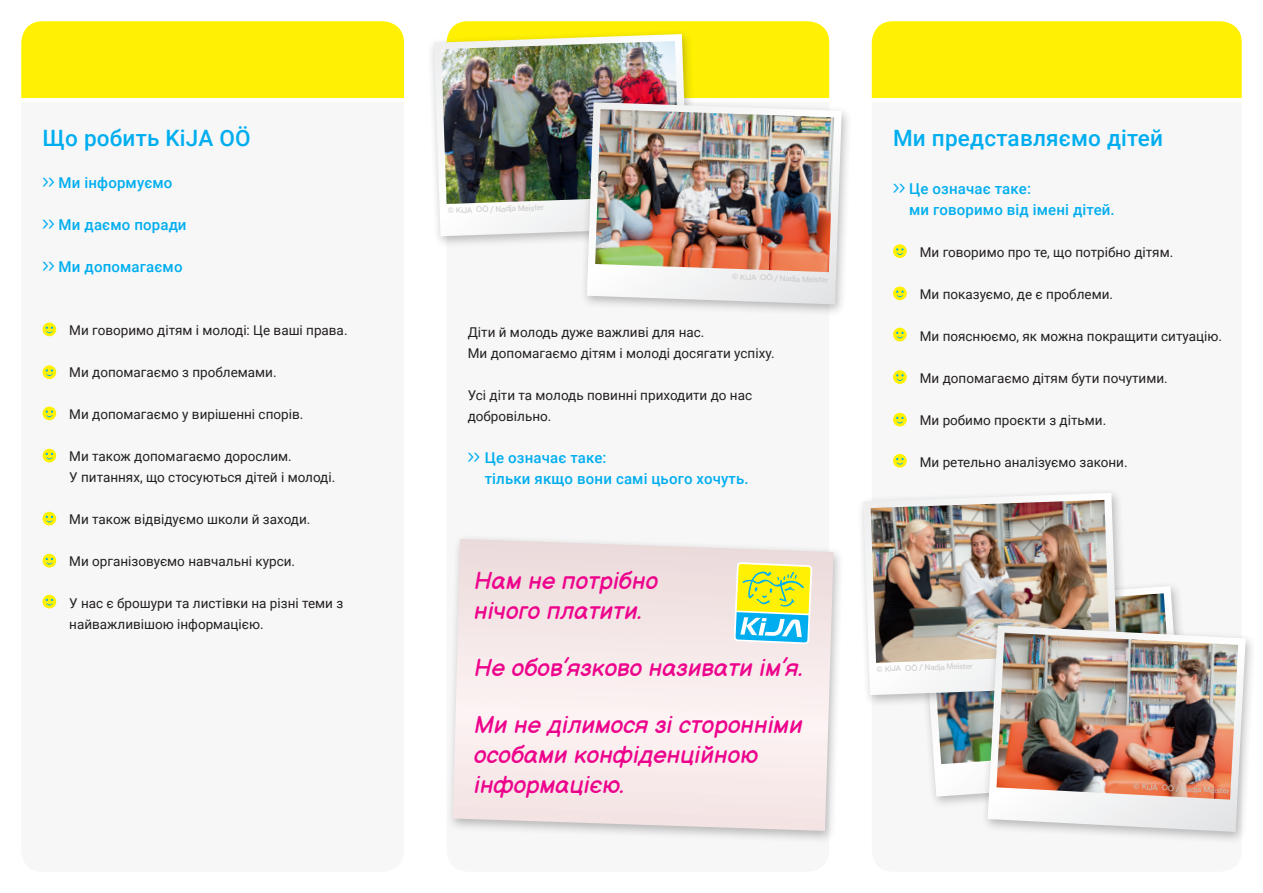
<style>
.page{position:relative;width:1263px;height:893px;background:#fff}
.page>*{position:absolute;margin:0;border:0;box-sizing:border-box;transform-origin:0 0}
.t1{font:italic 24px/30px "Balsamiq Sans";color:#ed028c}
.t2{font:500 22.5px "Roboto";letter-spacing:.01em;color:#00aeef}
.t3{font:500 15px/21px "Roboto";letter-spacing:.01em;color:#00aeef}
.t4{font:13.5px/21px "Roboto";color:#231f20}
.t5{font:7.5px "N Haas Grotesk TX Pro 55 Rg";color:#c7c8ca}
.s1{font-family:"Sol Pro"}
</style>
<div class="page">
<div style="left:21px;top:21px;width:383px;height:77px;background:#fff101"></div>
<div style="left:451px;top:21px;width:378px;height:76px;background:#fff101"></div>
<div style="left:872px;top:21px;width:370px;height:77px;background:#fff101"></div>
<div style="left:446px;top:534px;width:398px;height:310px;background:#231f20;opacity:.3"></div>
<svg style="left:453px;top:539px;width:380px;height:292px"></svg>
<svg style="left:734px;top:562px;width:78px;height:82px;background:#b6df80"></svg>
<div style="left:916px;top:581px;width:279px;height:228px;background:#231f20;opacity:.3"></div>
<svg style="left:923px;top:586px;width:261px;height:211px"></svg>
<img style="left:930px;top:593px;width:244px;height:171px">
<div style="left:427px;top:29px;width:272px;height:220px;background:#231f20;opacity:.3"></div>
<svg style="left:434px;top:34px;width:255px;height:202px"></svg>
<img style="left:441px;top:41px;width:239px;height:163px">
<div style="left:580px;top:97px;width:273px;height:220px;background:#231f20;opacity:.3"></div>
<svg style="left:587px;top:102px;width:255px;height:202px"></svg>
<img style="left:595px;top:109px;width:239px;height:163px">
<div style="left:856px;top:488px;width:273px;height:220px;background:#231f20;opacity:.3"></div>
<svg style="left:863px;top:493px;width:255px;height:202px"></svg>
<img style="left:871px;top:500px;width:239px;height:163px">
<div style="left:981px;top:620px;width:276px;height:224px;background:#231f20;opacity:.3"></div>
<svg style="left:988px;top:625px;width:258px;height:207px"></svg>
<img style="left:996px;top:633px;width:242px;height:167px">
<svg style="left:43px;top:323px;width:13px;height:13px"></svg>
<svg style="left:46px;top:327px;width:7px;height:6px"></svg>
<svg style="left:43px;top:449px;width:13px;height:13px"></svg>
<svg style="left:46px;top:453px;width:7px;height:6px"></svg>
<div style="left:43px;top:365px;width:13px;height:14px;background:#fff101;border-radius:50%"></div>
<svg style="left:46px;top:369px;width:7px;height:7px"></svg>
<svg style="left:43px;top:512px;width:13px;height:13px"></svg>
<svg style="left:46px;top:516px;width:7px;height:6px"></svg>
<svg style="left:43px;top:406px;width:13px;height:14px"></svg>
<svg style="left:46px;top:411px;width:7px;height:6px"></svg>
<div style="left:43px;top:554px;width:13px;height:14px;background:#fff101;border-radius:50%"></div>
<svg style="left:46px;top:558px;width:7px;height:7px"></svg>
<svg style="left:43px;top:595px;width:13px;height:13px"></svg>
<svg style="left:46px;top:599px;width:7px;height:6px"></svg>
<svg style="left:893px;top:328px;width:14px;height:13px"></svg>
<svg style="left:896px;top:332px;width:8px;height:6px"></svg>
<div style="left:893px;top:244px;width:14px;height:14px;background:#fff101;border-radius:50%"></div>
<svg style="left:896px;top:248px;width:8px;height:7px"></svg>
<svg style="left:893px;top:287px;width:14px;height:13px"></svg>
<svg style="left:896px;top:291px;width:8px;height:6px"></svg>
<div style="left:893px;top:454px;width:14px;height:14px;background:#fff101;border-radius:50%"></div>
<svg style="left:896px;top:458px;width:8px;height:7px"></svg>
<div style="left:893px;top:370px;width:14px;height:14px;background:#fff101;border-radius:50%"></div>
<svg style="left:896px;top:374px;width:8px;height:7px"></svg>
<div style="left:893px;top:413px;width:14px;height:13px;background:#fff101;border-radius:50%"></div>
<svg style="left:896px;top:417px;width:8px;height:6px"></svg>
<h2 class="t2" style="left:43px;top:122px;width:210px">Що робить KiJA OÖ</h2>
<p class="t3" style="left:43px;top:171px;width:131px"><span class="s1">&gt;&gt;</span> Ми інформуємо</p>
<p class="t3" style="left:43px;top:213px;width:146px"><span class="s1">&gt;&gt;</span> Ми даємо поради</p>
<p class="t3" style="left:43px;top:255px;width:142px"><span class="s1">&gt;&gt;</span> Ми допомагаємо</p>
<p class="t4" style="left:69px;top:319px;width:280px">Ми говоримо дітям і молоді: Це ваші права.</p>
<p class="t4" style="left:69px;top:361px;width:209px">Ми допомагаємо з проблемами.</p>
<p class="t4" style="left:69px;top:403px;width:235px">Ми допомагаємо у вирішенні спорів.</p>
<p class="t4" style="left:69px;top:445px;width:267px">Ми також допомагаємо дорослим.<br>У питаннях, що стосуються дітей і молоді.</p>
<p class="t4" style="left:69px;top:508px;width:243px">Ми також відвідуємо школи й заходи.</p>
<p class="t4" style="left:69px;top:550px;width:227px">Ми організовуємо навчальні курси.</p>
<p class="t4" style="left:69px;top:592px;width:275px">У нас є брошури та листівки на різні теми з найважливішою інформацією.</p>
<p class="t5" style="left:447px;top:206px;width:98px;rotate:-2deg">© KiJA OÖ / Nadja Meister</p>
<p class="t5" style="left:732px;top:272px;width:98px;rotate:2deg">© KiJA OÖ / Nadja Meister</p>
<p class="t4" style="left:468px;top:321px;width:308px">Діти й молодь дуже важливі для нас.<br>Ми допомагаємо дітям і молоді досягати успіху.</p>
<p class="t4" style="left:468px;top:384px;width:286px">Усі діти та молодь повинні приходити до нас добровільно.</p>
<p class="t3" style="left:485px;top:447px;width:265px;text-indent:-17px"><span class="s1">&gt;&gt;</span> Це означає таке:<br>тільки якщо вони самі цього хочуть.</p>
<h1 class="t1" style="left:474px;top:564px;width:186px">Нам не потрібно нічого платити.</h1>
<h1 class="t1" style="left:474px;top:651px;width:331px">Не обов’язково називати ім’я.</h1>
<h1 class="t1" style="left:474px;top:708px;width:330px">Ми не ділимося зі сторонніми особами конфіденційною інформацією.</h1>
<h2 class="t2" style="left:893px;top:122px;width:272px">Ми представляємо дітей</h2>
<p class="t3" style="left:909px;top:177px;width:207px;text-indent:-16px"><span class="s1">&gt;&gt;</span> Це означає таке:<br>ми говоримо від імені дітей.</p>
<p class="t4" style="left:920px;top:241px;width:255px">Ми говоримо про те, що потрібно дітям.</p>
<p class="t4" style="left:920px;top:283px;width:195px">Ми показуємо, де є проблеми.</p>
<p class="t4" style="left:920px;top:325px;width:304px">Ми пояснюємо, як можна покращити ситуацію.</p>
<p class="t4" style="left:920px;top:367px;width:249px">Ми допомагаємо дітям бути почутими.</p>
<p class="t4" style="left:920px;top:409px;width:188px">Ми робимо проєкти з дітьми.</p>
<p class="t4" style="left:920px;top:451px;width:209px">Ми ретельно аналізуємо закони.</p>
<p class="t5" style="left:876px;top:664px;width:98px;rotate:-2deg">© KiJA OÖ / Nadja Meister</p>
<p class="t5" style="left:1134px;top:781px;width:98px;rotate:3deg">© KiJA OÖ / Nadja Meister</p>
</div>
